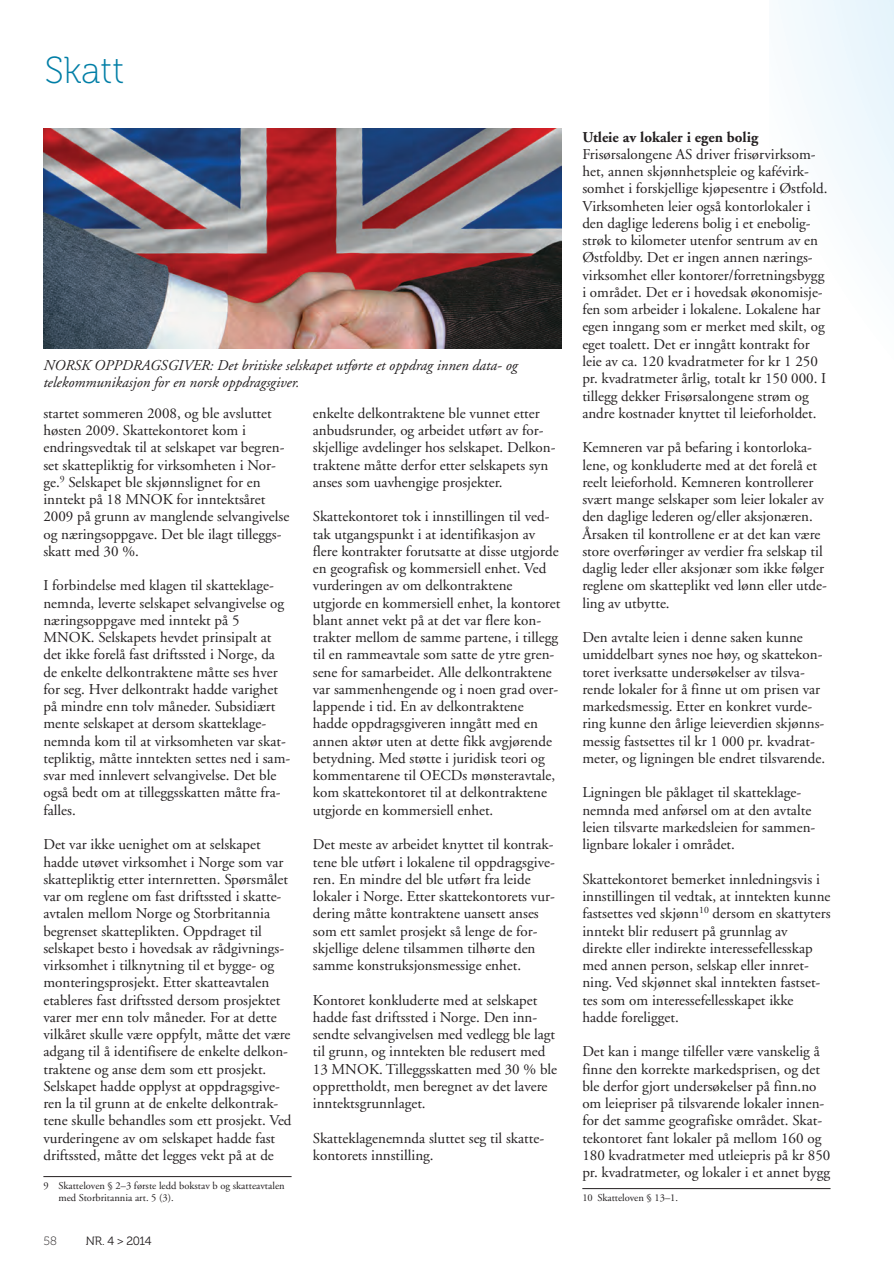
<style>
.page{position:relative;width:894px;height:1264px;background:#fff}
.page>*{position:absolute;margin:0;border:0;box-sizing:border-box;transform-origin:0 0}
.t1{font:37.5px "Museo 100";color:#007ea6}
.t2{font:15px/17.2px "Adobe Garamond";color:#231f20}
.t3{font:italic 15px/17.2px "Adobe Garamond";color:#231f20}
.t4{font:700 15px "Adobe Garamond";color:#231f20}
.t5{font:12px "Museo 300";letter-spacing:-.035em;color:#231f20}
.t6{font:12px "Museo 100";color:#231f20}
.t7{font:10.5px/12px "Adobe Garamond";color:#231f20}
</style>
<div class="page">
<div style="left:769px;top:0;width:124px;height:710px;background:linear-gradient(to bottom,#f2f9fd,#fff)"></div>
<hr style="left:43px;top:1176px;width:248px;height:1px;background:#231f20">
<hr style="left:582px;top:1188px;width:248px;height:1px;background:#231f20">
<img style="left:43px;top:128px;width:518px;height:221px">
<h1 class="t1" style="left:45px;top:50px;width:81px">Skatt</h1>
<p class="t3" style="left:43px;top:357px;width:475px">NORSK OPPDRAGSGIVER: Det britiske selskapet utførte et oppdrag innen data- og telekommunikasjon for en norsk oppdragsgiver.</p>
<p class="t2" style="left:43px;top:405px;width:247px">startet sommeren 2008, og ble avsluttet høsten 2009. Skattekontoret kom i endringsvedtak til at selskapet var begren&shy;set skattepliktig for virksomheten i Nor&shy;ge.<sup>9</sup> Selskapet ble skjønnslignet for en inntekt på 18 MNOK for inntektsåret 2009 på grunn av manglende selvangivelse og næringsoppgave. Det ble ilagt tilleggs&shy;skatt med 30 %.</p>
<p class="t2" style="left:43px;top:577px;width:248px">I forbindelse med klagen til skatteklage&shy;nemnda, leverte selskapet selvangivelse og næringsoppgave med inntekt på 5<br>MNOK. Selskapets hevdet prinsipalt at det ikke forelå fast driftssted i Norge, da de enkelte delkontraktene måtte ses hver for seg. Hver delkontrakt hadde varighet på mindre enn tolv måneder. Subsidiært mente selskapet at dersom skatteklage&shy;nemnda kom til at virksomheten var skat&shy;tepliktig, måtte inntekten settes ned i sam&shy;svar med innlevert selvangivelse. Det ble også bedt om at tilleggsskatten måtte fra&shy;falles.</p>
<p class="t2" style="left:43px;top:836px;width:250px">Det var ikke uenighet om at selskapet hadde utøvet virksomhet i Norge som var skattepliktig etter internretten. Spørsmålet var om reglene om fast driftssted i skatte&shy;avtalen mellom Norge og Storbritannia begrenset skatteplikten. Oppdraget til selskapet besto i hovedsak av rådgivnings&shy;virksomhet i tilknytning til et bygge- og monteringsprosjekt. Etter skatteavtalen etableres fast driftssted dersom prosjektet varer mer enn tolv måneder. For at dette vilkåret skulle være oppfylt, måtte det være adgang til å identifisere de enkelte delkon&shy;traktene og anse dem som ett prosjekt.<br>Selskapet hadde opplyst at oppdragsgive&shy;ren la til grunn at de enkelte delkontrak&shy;tene skulle behandles som ett prosjekt. Ved vurderingene av om selskapet hadde fast driftssted, måtte det legges vekt på at de</p>
<p class="t7" style="left:58px;top:1179px;width:228px;text-indent:-15px">9 Skatteloven § 2–3 første ledd bokstav b og skatteavtalen med Storbritannia art. 5 (3).</p>
<p class="t6" style="left:43px;top:1234px;width:15px">58</p>
<p class="t5" style="left:86px;top:1234px;width:67px">NR. 4 &gt; 2014</p>
<p class="t2" style="left:313px;top:405px;width:244px">enkelte delkontraktene ble vunnet etter anbudsrunder, og arbeidet utført av for&shy;skjellige avdelinger hos selskapet. Delkon&shy;traktene måtte derfor etter selskapets syn anses som uavhengige prosjekter.</p>
<p class="t2" style="left:313px;top:508px;width:249px">Skattekontoret tok i innstillingen til ved&shy;tak utgangspunkt i at identifikasjon av flere kontrakter forutsatte at disse utgjorde en geografisk og kommersiell enhet. Ved vurderingen av om delkontraktene utgjorde en kommersiell enhet, la kontoret blant annet vekt på at det var flere kon&shy;trakter mellom de samme partene, i tillegg til en rammeavtale som satte de ytre gren&shy;sene for samarbeidet. Alle delkontraktene var sammenhengende og i noen grad over&shy;lappende i tid. En av delkontraktene hadde oppdragsgiveren inngått med en annen aktør uten at dette fikk avgjørende betydning. Med støtte i juridisk teori og kommentarene til OECDs mønsteravtale, kom skattekontoret til at delkontraktene utgjorde en kommersiell enhet.</p>
<p class="t2" style="left:313px;top:836px;width:243px">Det meste av arbeidet knyttet til kontrak&shy;tene ble utført i lokalene til oppdragsgive&shy;ren. En mindre del ble utført fra leide lokaler i Norge. Etter skattekontorets vur&shy;dering måtte kontraktene uansett anses som ett samlet prosjekt så lenge de for&shy;skjellige delene tilsammen tilhørte den samme konstruksjonsmessige enhet.</p>
<p class="t2" style="left:313px;top:991px;width:246px">Kontoret konkluderte med at selskapet hadde fast driftssted i Norge. Den inn&shy;sendte selvangivelsen med vedlegg ble lagt til grunn, og inntekten ble redusert med 13 MNOK. Tilleggsskatten med 30 % ble opprettholdt, men beregnet av det lavere inntektsgrunnlaget.</p>
<p class="t2" style="left:313px;top:1129px;width:233px">Skatteklagenemnda sluttet seg til skatte&shy;kontorets innstilling.</p>
<p class="t4" style="left:582px;top:129px;width:177px">Utleie av lokaler i egen bolig</p>
<p class="t2" style="left:582px;top:146px;width:246px">Frisørsalongene AS driver frisørvirksom&shy;het, annen skjønnhetspleie og kafévirk&shy;somhet i forskjellige kjøpesentre i Østfold.<br>Virksomheten leier også kontorlokaler i den daglige lederens bolig i et enebolig&shy;strøk to kilometer utenfor sentrum av en Østfoldby. Det er ingen annen nærings&shy;virksomhet eller kontorer/forretningsbygg i området. Det er i hovedsak økonomisje&shy;fen som arbeider i lokalene. Lokalene har egen inngang som er merket med skilt, og eget toalett. Det er inngått kontrakt for leie av ca. 120 kvadratmeter for kr 1 250 pr. kvadratmeter årlig, totalt kr 150 000. I tillegg dekker Frisørsalongene strøm og andre kostnader knyttet til leieforholdet.</p>
<p class="t2" style="left:582px;top:439px;width:246px">Kemneren var på befaring i kontorloka&shy;lene, og konkluderte med at det forelå et reelt leieforhold. Kemneren kontrollerer svært mange selskaper som leier lokaler av den daglige lederen og/eller aksjonæren.<br>Årsaken til kontrollene er at det kan være store overføringer av verdier fra selskap til daglig leder eller aksjonær som ikke følger reglene om skatteplikt ved lønn eller utde&shy;ling av utbytte.</p>
<p class="t2" style="left:582px;top:629px;width:244px">Den avtalte leien i denne saken kunne umiddelbart synes noe høy, og skattekon&shy;toret iverksatte undersøkelser av tilsva&shy;rende lokaler for å finne ut om prisen var markedsmessig. Etter en konkret vurde&shy;ring kunne den årlige leieverdien skjønns&shy;messig fastsettes til kr 1 000 pr. kvadrat&shy;meter, og ligningen ble endret tilsvarende.</p>
<p class="t2" style="left:582px;top:784px;width:234px">Ligningen ble påklaget til skatteklage&shy;nemnda med anførsel om at den avtalte leien tilsvarte markedsleien for sammen&shy;lignbare lokaler i området.</p>
<p class="t2" style="left:582px;top:870px;width:250px">Skattekontoret bemerket innledningsvis i innstillingen til vedtak, at inntekten kunne fastsettes ved skjønn<sup>10</sup> dersom en skattyters inntekt blir redusert på grunnlag av direkte eller indirekte interessefellesskap med annen person, selskap eller innret&shy;ning. Ved skjønnet skal inntekten fastset&shy;tes som om interessefellesskapet ikke hadde foreligget.</p>
<p class="t2" style="left:582px;top:1043px;width:249px">Det kan i mange tilfeller være vanskelig å finne den korrekte markedsprisen, og det ble derfor gjort undersøkelser på finn.no om leiepriser på tilsvarende lokaler innen&shy;for det samme geografiske området. Skat&shy;tekontoret fant lokaler på mellom 160 og 180 kvadratmeter med utleiepris på kr 850 pr. kvadratmeter, og lokaler i et annet bygg</p>
<p class="t7" style="left:582px;top:1191px;width:97px">10 Skatteloven § 13–1.</p>
</div>
